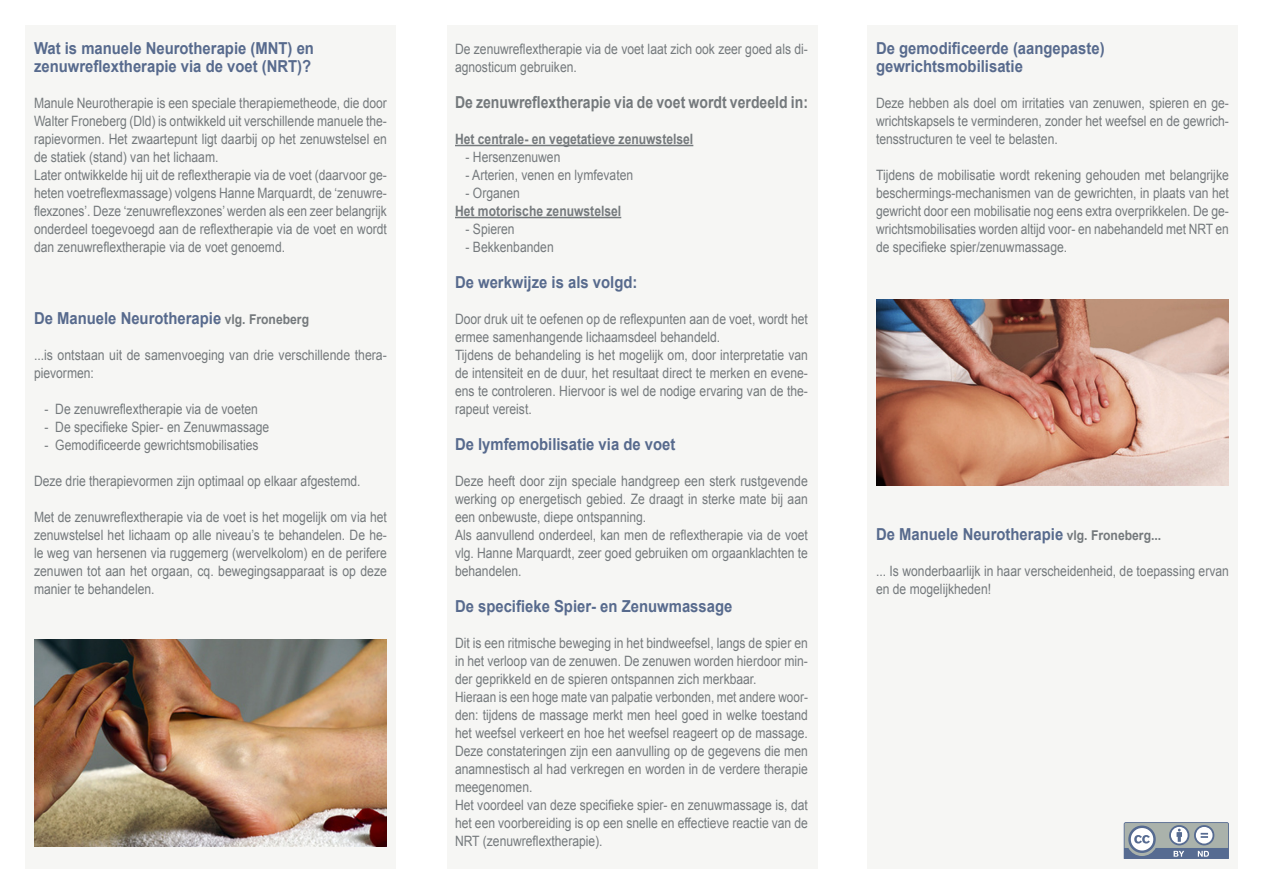
<style>
.page{position:relative;width:1263px;height:893px;background:#fff}
.page>*{position:absolute;margin:0;border:0;box-sizing:border-box;transform-origin:0 0}
.t1{font:700 16.5px/18px "Arial";color:#576a8d;scale:.9 1}
.t2{font:700 16.5px "Arial";color:#74797c;scale:.85 1}
.t3{font:14.25px/18px "Arial";color:#74797c;scale:.85 1}
.t4{font:14.25px/18px "Arial";color:#74797c;scale:.86 1}
.t5{font:700 14.25px "Arial";color:#74797c;scale:.85 1}
.s1{font-size:13.5px;color:#74797c}
</style>
<div class="page">
<div style="left:25px;top:26px;width:370px;height:843px;background:#f6f6f4"></div>
<div style="left:447px;top:26px;width:371px;height:843px;background:#f6f6f4"></div>
<div style="left:867px;top:26px;width:371px;height:843px;background:#f6f6f4"></div>
<hr style="left:455px;top:145px;width:238px;height:1px;background:#74797c">
<hr style="left:455px;top:217px;width:166px;height:1px;background:#74797c">
<svg style="left:1124px;top:822px;width:105px;height:37px"></svg>
<img style="left:34px;top:639px;width:353px;height:207px">
<img style="left:876px;top:300px;width:353px;height:186px">
<p class="t1" style="left:34px;top:40px;width:313px">Wat is manuele Neurotherapie (MNT) en zenuwreflextherapie via de voet (NRT)?</p>
<p class="t3" style="left:34px;top:94px;width:417px">Manule Neurotherapie is een speciale therapiemetheode, die door Walter Froneberg (Dld) is ontwikkeld uit verschillende manuele the&shy;rapievormen. Het zwaartepunt ligt daarbij op het zenuwstelsel en de statiek (stand) van het lichaam.<br>Later ontwikkelde hij uit de reflextherapie via de voet (daarvoor ge&shy;heten voetreflexmassage) volgens Hanne Marquardt, de ‘zenuwre&shy;flexzones’. Deze ‘zenuwreflexzones’ werden als een zeer belangrijk onderdeel toegevoegd aan de reflextherapie via de voet en wordt dan zenuwreflextherapie via de voet genoemd.</p>
<p class="t1" style="left:34px;top:310px;width:307px">De Manuele Neurotherapie <span class="s1">vlg. Froneberg</span></p>
<p class="t4" style="left:34px;top:346px;width:412px">...is ontstaan uit de samenvoeging van drie verschillende thera&shy;pievormen:</p>
<p class="t3" style="left:45px;top:400px;width:253px">- De zenuwreflextherapie via de voeten</p>
<p class="t3" style="left:45px;top:418px;width:266px">- De specifieke Spier- en Zenuwmassage</p>
<p class="t3" style="left:45px;top:436px;width:253px">- Gemodificeerde gewrichtsmobilisaties</p>
<p class="t3" style="left:34px;top:472px;width:386px">Deze drie therapievormen zijn optimaal op elkaar afgestemd.</p>
<p class="t3" style="left:34px;top:508px;width:417px;text-align:justify">Met de zenuwreflextherapie via de voet is het mogelijk om via het zenuwstelsel het lichaam op alle niveau’s te behandelen. De he&shy;le weg van hersenen via ruggemerg (wervelkolom) en de perifere zenuwen tot aan het orgaan, cq. bewegingsapparaat is op deze manier te behandelen.</p>
<p class="t3" style="left:455px;top:40px;width:417px">De zenuwreflextherapie via de voet laat zich ook zeer goed als di&shy;agnosticum gebruiken.</p>
<p class="t2" style="left:455px;top:91px;width:417px">De zenuwreflextherapie via de voet wordt verdeeld in:</p>
<p class="t5" style="left:455px;top:130px;width:282px">Het centrale- en vegetatieve zenuwstelsel</p>
<p class="t3" style="left:465px;top:148px;width:113px">- Hersenzenuwen</p>
<p class="t3" style="left:465px;top:166px;width:199px">- Arterien, venen en lymfevaten</p>
<p class="t3" style="left:465px;top:184px;width:66px">- Organen</p>
<p class="t5" style="left:455px;top:202px;width:197px">Het motorische zenuwstelsel</p>
<p class="t3" style="left:465px;top:220px;width:59px">- Spieren</p>
<p class="t3" style="left:465px;top:238px;width:105px">- Bekkenbanden</p>
<p class="t1" style="left:455px;top:274px;width:204px">De werkwijze is als volgd:</p>
<p class="t3" style="left:455px;top:310px;width:417px">Door druk uit te oefenen op de reflexpunten aan de voet, wordt het ermee samenhangende lichaamsdeel behandeld.<br>Tijdens de behandeling is het mogelijk om, door interpretatie van de intensiteit en de duur, het resultaat direct te merken en evene&shy;ens te controleren. Hiervoor is wel de nodige ervaring van de the&shy;rapeut vereist.</p>
<p class="t1" style="left:455px;top:436px;width:246px">De lymfemobilisatie via de voet</p>
<p class="t4" style="left:455px;top:472px;width:412px">Deze heeft door zijn speciale handgreep een sterk rustgevende werking op energetisch gebied. Ze draagt in sterke mate bij aan een onbewuste, diepe ontspanning.<br>Als aanvullend onderdeel, kan men de reflextherapie via de voet vlg. Hanne Marquardt, zeer goed gebruiken om orgaanklachten te behandelen.</p>
<p class="t1" style="left:455px;top:598px;width:310px">De specifieke Spier- en Zenuwmassage</p>
<p class="t3" style="left:455px;top:634px;width:417px">Dit is een ritmische beweging in het bindweefsel, langs de spier en in het verloop van de zenuwen. De zenuwen worden hierdoor min&shy;der geprikkeld en de spieren ontspannen zich merkbaar.<br>Hieraan is een hoge mate van palpatie verbonden, met andere woor&shy;den: tijdens de massage merkt men heel goed in welke toestand het weefsel verkeert en hoe het weefsel reageert op de massage.<br>Deze constateringen zijn een aanvulling op de gegevens die men anamnestisch al had verkregen en worden in de verdere therapie meegenomen.<br>Het voordeel van deze specifieke spier- en zenuwmassage is, dat het een voorbereiding is op een snelle en effectieve reactie van de NRT (zenuwreflextherapie).</p>
<p class="t1" style="left:876px;top:40px;width:255px">De gemodificeerde (aangepaste) gewrichtsmobilisatie</p>
<p class="t3" style="left:876px;top:94px;width:417px;text-align:justify">Deze hebben als doel om irritaties van zenuwen, spieren en ge&shy;wrichtskapsels te verminderen, zonder het weefsel en de gewrich&shy;tensstructuren te veel te belasten.</p>
<p class="t4" style="left:876px;top:166px;width:412px;text-align:justify">Tijdens de mobilisatie wordt rekening gehouden met belangrijke beschermings-mechanismen van de gewrichten, in plaats van het gewricht door een mobilisatie nog eens extra overprikkelen. De ge&shy;wrichtsmobilisaties worden altijd voor- en nabehandeld met NRT en de specifieke spier/zenuwmassage.</p>
<p class="t1" style="left:876px;top:526px;width:318px">De Manuele Neurotherapie <span class="s1">vlg. Froneberg...</span></p>
<p class="t3" style="left:876px;top:562px;width:417px">... Is wonderbaarlijk in haar verscheidenheid, de toepassing ervan en de mogelijkheden!</p>
</div>
